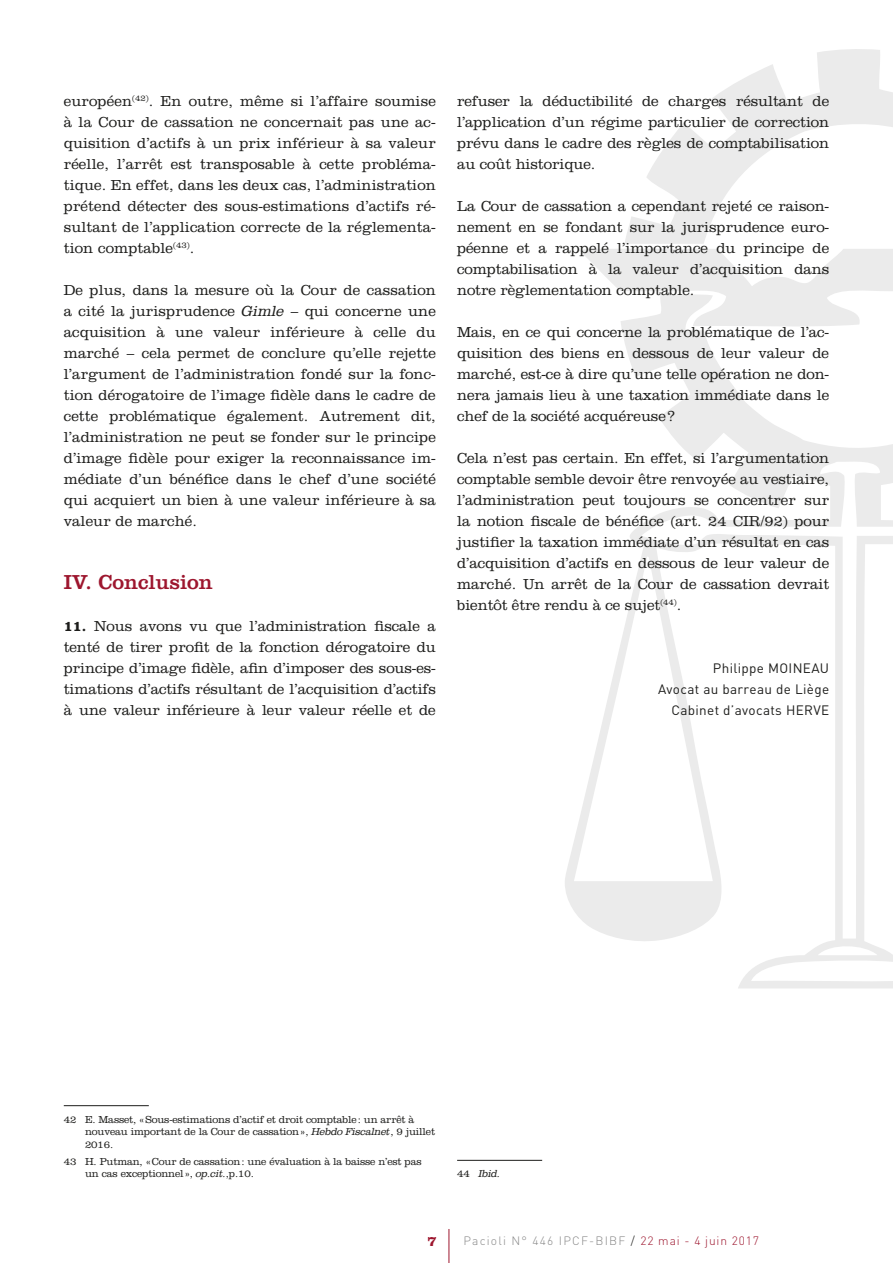
<style>
.page{position:relative;width:893px;height:1263px;background:#fff}
.page>*{position:absolute;margin:0;border:0;box-sizing:border-box;transform-origin:0 0}
.t1{font:21px "Clarendon LT Std";color:#9d162e}
.t2{font:300 15px/21px "Clarendon LT Std";letter-spacing:-.005em;color:#1d1d1b;text-align:justify}
.t3{font:700 14.85px "Clarendon LT Std";color:#9d162e}
.t4{font:13.5px/21px "DIN";letter-spacing:.025em;color:#1d1d1b;text-align:right}
.t5{font:300 12px "DIN";letter-spacing:.1em;color:#878787}
.t6{font:300 10.5px/12.6px "Clarendon LT Std";letter-spacing:-.015em;color:#1d1d1b}
.t7{font:italic 300 10.5px "Clarendon Std";color:#1d1d1b}
.s1{font-family:"Clarendon Std";font-style:italic}
.s2{font-weight:700}
.s3{font-family:"Clarendon LT Std";font-style:normal}
.s4{color:#1d1d1b}
.s5{color:#9d162e}
</style>
<div class="page">
<svg style="left:565px;top:49px;width:328px;height:939px"></svg>
<hr style="left:449px;top:1229px;width:1px;height:34px;background:#9d162e">
<hr style="left:64px;top:1105px;width:85px;height:1px;background:#1d1d1b">
<hr style="left:457px;top:1160px;width:85px;height:1px;background:#1d1d1b">
<p class="t2" style="left:64px;top:91px;width:374px">européen<sup>(42)</sup>. En outre, même si l’affaire soumise à la Cour de cassation ne concernait pas une ac&shy;quisition d’actifs à un prix inférieur à sa valeur réelle, l’arrêt est transposable à cette probléma&shy;tique. En effet, dans les deux cas, l’administration prétend détecter des sous-estimations d’actifs ré&shy;sultant de l’application correcte de la réglementa&shy;tion comptable<sup>(43)</sup>.</p>
<p class="t2" style="left:64px;top:280px;width:374px">De plus, dans la mesure où la Cour de cassation a cité la jurisprudence <span class="s1">Gimle</span> – qui concerne une acquisition à une valeur inférieure à celle du marché – cela permet de conclure qu’elle rejette l’argument de l’administration fondé sur la fonc&shy;tion dérogatoire de l’image fidèle dans le cadre de cette problématique également. Autrement dit, l’administration ne peut se fonder sur le principe d’image fidèle pour exiger la reconnaissance im&shy;médiate d’un bénéfice dans le chef d’une société qui acquiert un bien à une valeur inférieure à sa valeur de marché.</p>
<h1 class="t1" style="left:64px;top:570px;width:150px">IV. Conclusion</h1>
<p class="t2" style="left:64px;top:616px;width:374px"><span class="s2">11.</span> Nous avons vu que l’administration fiscale a tenté de tirer profit de la fonction dérogatoire du principe d’image fidèle, afin d’imposer des sous-es&shy;timations d’actifs résultant de l’acquisition d’actifs à une valeur inférieure à leur valeur réelle et de</p>
<p class="t2" style="left:457px;top:91px;width:374px">refuser la déductibilité de charges résultant de l’application d’un régime particulier de correction prévu dans le cadre des règles de comptabilisation au coût historique.</p>
<p class="t2" style="left:457px;top:196px;width:374px">La Cour de cassation a cependant rejeté ce raison&shy;nement en se fondant sur la jurisprudence euro&shy;péenne et a rappelé l’importance du principe de comptabilisation à la valeur d’acquisition dans notre règlementation comptable.</p>
<p class="t2" style="left:457px;top:322px;width:374px">Mais, en ce qui concerne la problématique de l’ac&shy;quisition des biens en dessous de leur valeur de marché, est-ce à dire qu’une telle opération ne don&shy;nera jamais lieu à une taxation immédiate dans le chef de la société acquéreuse?</p>
<p class="t2" style="left:457px;top:448px;width:374px">Cela n’est pas certain. En effet, si l’argumentation comptable semble devoir être renvoyée au vestiaire, l’administration peut toujours se concentrer sur la notion fiscale de bénéfice (art. 24 CIR/92) pour justifier la taxation immédiate d’un résultat en cas d’acquisition d’actifs en dessous de leur valeur de marché. Un arrêt de la Cour de cassation devrait bientôt être rendu à ce sujet<sup>(44)</sup>.</p>
<p class="t4" style="left:658px;top:657px;width:173px">Philippe MOINEAU<br>Avocat au barreau de Liège<br>Cabinet d’avocats HERVE</p>
<p class="t6" style="left:85px;top:1113px;width:352px;text-indent:-21px">42 E. Masset, «Sous-estimations d’actif et droit comptable: un arrêt à nouveau important de la Cour de cassation», <span class="s1">Hebdo Fiscalnet</span>, 9 juillet<br>2016.</p>
<p class="t6" style="left:85px;top:1155px;width:338px;text-indent:-21px">43 H. Putman, «Cour de cassation: une évaluation à la baisse n’est pas un cas exceptionnel», <span class="s1">op.cit.</span>,p.10.</p>
<p class="t7" style="left:457px;top:1167px;width:45px"><span class="s3">44</span> Ibid.</p>
<p class="t3" style="left:427px;top:1232px;width:11px">7</p>
<p class="t5" style="left:463px;top:1233px;width:297px">Pacioli N° 446 IPCF-BIBF <span class="s4">/</span> <span class="s5">22 mai - 4 juin 2017</span></p>
</div>
